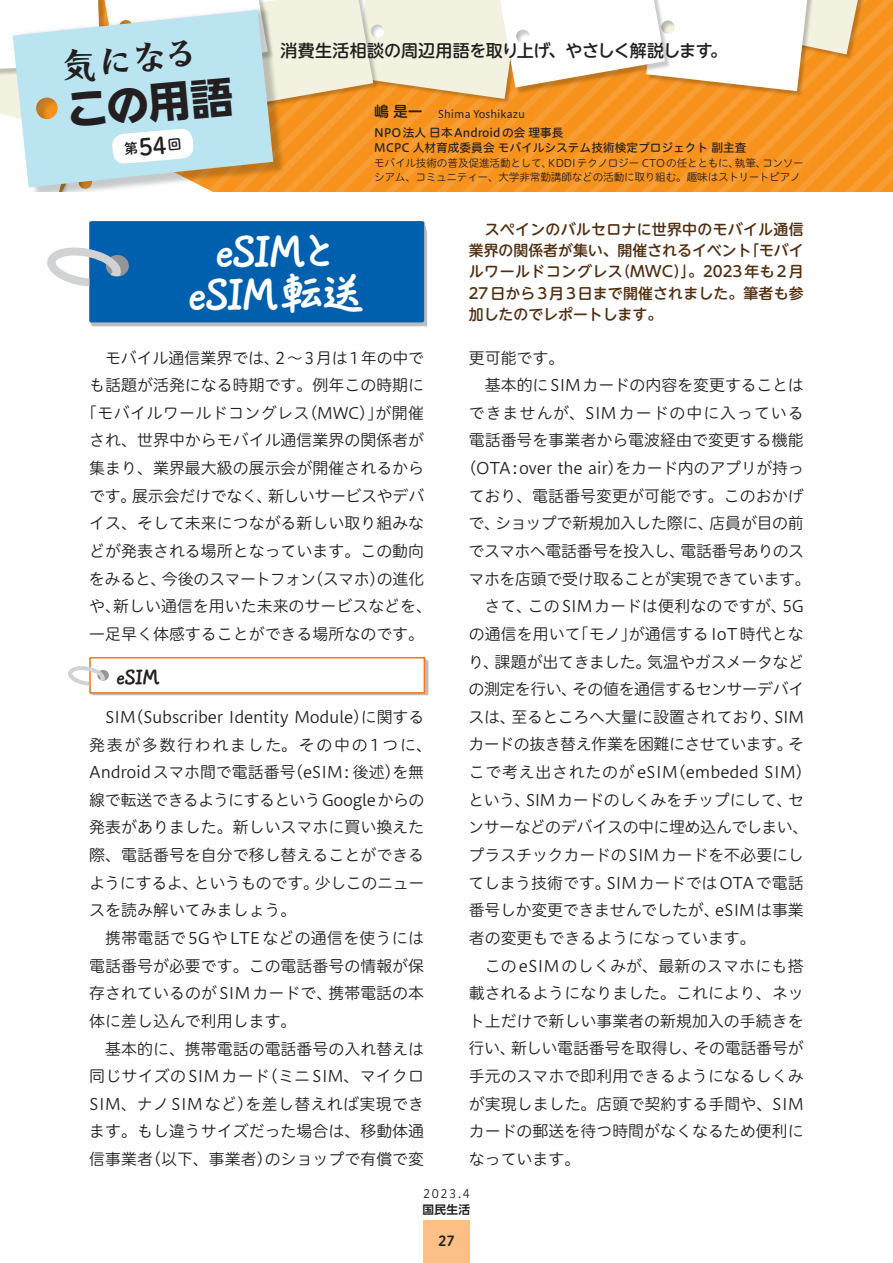
<style>
.page{position:relative;width:893px;height:1263px;background:#fff}
.page>*{position:absolute;margin:0;border:0;box-sizing:border-box;transform-origin:0 0}
.t1{font:42.45px/42.5px "Kafu Marker Std B";letter-spacing:-.015em;color:#fff;text-align:center}
.t2{font:700 42.45px "Wanpaku GN Std";color:#231f20}
.t3{font:700 36.15px "Moaria Std";color:#231f20}
.t4{font:20.25px "Kafu Marker Std B";color:#231f20}
.t5{font:500 16.95px "UD Shin M Go Pro";letter-spacing:-.02em;color:#231f20}
.t6{font:15.9px/27.6px "Hiragino UD Sans R Std W3";color:#231f20;text-align:justify}
.t7{font:15.9px "Hiragino UD Sans R Std W3";letter-spacing:-.03em;color:#231f20}
.t8{font:15.9px "Hiragino UD Sans R Std W3";letter-spacing:-.02em;color:#231f20}
.t9{font:15.9px "Hiragino UD Sans R Std W3";letter-spacing:.025em;color:#231f20}
.t10{font:15.9px "Hiragino UD Sans R Std W3";letter-spacing:-.035em;color:#231f20}
.t11{font:15.9px "Hiragino UD Sans R Std W3";letter-spacing:.06em;color:#231f20}
.t12{font:500 14.85px/21.3px "UD Shin M Go Pro";letter-spacing:.015em;color:#512e10;text-align:justify}
.t13{font:13.8px "Shuei M Go Std B";color:#231f20}
.t14{font:13.8px "Hiragino UD Sans R Std W6";color:#231f20}
.t15{font:11.7px/14.9px "Hiragino UD Sans R Std W5";color:#231f20}
.t16{font:11.7px "Hiragino UD Sans R Std W3";color:#231f20}
.t17{font:700 11.7px "UD Shin Go Pro De";color:#231f20}
.t18{font:10.65px/13.8px "Hiragino UD Sans R Std W3";letter-spacing:-.02em;color:#231f20}
.t19{font:10.65px "Hiragino UD Sans R Std W4";color:#231f20}
.s1{font-family:"UD Shin Go Pro"}
.s2{font-size:23.4px}
.s3{font-family:"Hiragino UD Sans R Std W6";font-size:14.85px}
</style>
<div class="page">
<div style="left:423px;top:1220px;width:47px;height:43px;background:#fcc087"></div>
<svg style="left:68px;top:657px;width:360px;height:38px"></svg>
<svg style="left:47px;top:221px;width:380px;height:105px;background:#2675b7"></svg>
<svg style="left:0;top:0;width:893px;height:191px"></svg>
<h2 class="t3" style="left:64px;top:30px;width:137px;rotate:3deg">気になる</h2>
<h1 class="t2" style="left:64px;top:79px;width:169px;rotate:-5deg">この<span class="s1">用語</span></h1>
<p class="t13" style="left:123px;top:139px;width:59px;rotate:-5deg">第<span class="s2">54</span>回</p>
<p class="t5" style="left:281px;top:37px;width:448px">消費生活相談の周辺用語を取り上げ、やさしく解説します。</p>
<p class="t19" style="left:374px;top:106px;width:152px"><span class="s3">嶋 是一　</span>Shima Yoshikazu</p>
<p class="t15" style="left:374px;top:124px;width:374px">NPO法人 日本Androidの会 理事長<br>MCPC 人材育成委員会 モバイルシステム技術検定プロジェクト 副主査</p>
<p class="t18" style="left:374px;top:155px;width:431px">モバイル技術の普及促進活動として、KDDIテクノロジー CTOの任とともに、執筆、コンソーシアム、コミュニティー、大学非常勤講師などの活動に取り組む。趣味はストリートピアノ</p>
<h1 class="t1" style="left:189px;top:227px;width:176px">eSIMとeSIM転送</h1>
<p class="t6" style="left:105px;top:343px;width:321px">モバイル通信業界では、2～3月は1年の中で</p>
<p class="t6" style="left:89px;top:371px;width:336px">も話題が活発になる時期です。例年この時期に</p>
<p class="t9" style="left:81px;top:401px;width:344px">「モバイルワールドコングレス（MWC）」が開催</p>
<p class="t6" style="left:89px;top:426px;width:336px">され、世界中からモバイル通信業界の関係者が</p>
<p class="t6" style="left:89px;top:453px;width:336px">集まり、業界最大級の展示会が開催されるから</p>
<p class="t6" style="left:89px;top:481px;width:337px">です。展示会だけでなく、新しいサービスやデバ</p>
<p class="t6" style="left:89px;top:509px;width:336px">イス、そして未来につながる新しい取り組みな</p>
<p class="t6" style="left:89px;top:536px;width:336px">どが発表される場所となっています。この動向</p>
<p class="t7" style="left:89px;top:567px;width:337px">をみると、今後のスマートフォン（スマホ）の進化</p>
<p class="t6" style="left:89px;top:592px;width:344px">や、新しい通信を用いた未来のサービスなどを、</p>
<p class="t6" style="left:89px;top:619px;width:336px">一足早く体感することができる場所なのです。</p>
<p class="t4" style="left:117px;top:659px;width:44px">eSIM</p>
<p class="t6" style="left:89px;top:702px;width:344px;text-align:left;text-indent:16px">SIM（Subscriber Identity Module）に関する発表が多数行われました。その中の1つに、<br>Androidスマホ間で電話番号（eSIM: 後述）を無線で転送できるようにするというGoogleからの発表がありました。新しいスマホに買い換えた際、電話番号を自分で移し替えることができるようにするよ、というものです。少しこのニュースを読み解いてみましょう。</p>
<p class="t6" style="left:89px;top:923px;width:336px;text-indent:16px">携帯電話で5GやLTEなどの通信を使うには電話番号が必要です。この電話番号の情報が保存されているのがSIMカードで、携帯電話の本体に差し込んで利用します。</p>
<p class="t6" style="left:89px;top:1034px;width:336px;text-indent:16px">基本的に、携帯電話の電話番号の入れ替えは同じサイズのSIMカード（ミニSIM、マイクロSIM、ナノSIMなど）を差し替えれば実現できます。もし違うサイズだった場合は、移動体通信事業者（以下、事業者）のショップで有償で変</p>
<p class="t12" style="left:469px;top:218px;width:336px;text-indent:16px">スペインのバルセロナに世界中のモバイル通信業界の関係者が集い、開催されるイベント「モバイルワールドコングレス（MWC）」。2023年も2月27日から3月3日まで開催されました。筆者も参加したのでレポートします。</p>
<p class="t6" style="left:469px;top:343px;width:97px">更可能です。</p>
<p class="t6" style="left:485px;top:371px;width:321px">基本的にSIMカードの内容を変更することは</p>
<p class="t11" style="left:469px;top:401px;width:336px">できませんが、SIMカードの中に入っている</p>
<p class="t6" style="left:469px;top:426px;width:336px">電話番号を事業者から電波経由で変更する機能</p>
<p class="t6" style="left:461px;top:453px;width:345px">（OTA:over the air）をカード内のアプリが持っ</p>
<p class="t6" style="left:469px;top:481px;width:336px">ており、電話番号変更が可能です。このおかげ</p>
<p class="t6" style="left:469px;top:509px;width:337px">で、ショップで新規加入した際に、店員が目の前</p>
<p class="t7" style="left:469px;top:539px;width:337px">でスマホへ電話番号を投入し、電話番号ありのス</p>
<p class="t7" style="left:469px;top:567px;width:344px">マホを店頭で受け取ることが実現できています。</p>
<p class="t6" style="left:485px;top:592px;width:321px">さて、このSIMカードは便利なのですが、5G</p>
<p class="t6" style="left:469px;top:619px;width:336px">の通信を用いて「モノ」が通信するIoT時代とな</p>
<p class="t8" style="left:468px;top:650px;width:337px">り、課題が出てきました。気温やガスメータなど</p>
<p class="t7" style="left:469px;top:677px;width:337px">の測定を行い、その値を通信するセンサーデバイ</p>
<p class="t6" style="left:468px;top:702px;width:337px">スは、至るところへ大量に設置されており、SIM</p>
<p class="t10" style="left:468px;top:732px;width:337px">カードの抜き替え作業を困難にさせています。そ</p>
<p class="t6" style="left:469px;top:757px;width:344px">こで考え出されたのが eSIM（embeded SIM）</p>
<p class="t8" style="left:468px;top:788px;width:337px">という、SIMカードのしくみをチップにして、セ</p>
<p class="t7" style="left:468px;top:815px;width:342px">ンサーなどのデバイスの中に埋め込んでしまい、</p>
<p class="t6" style="left:469px;top:840px;width:337px">プラスチックカードのSIMカードを不必要にし</p>
<p class="t6" style="left:469px;top:868px;width:337px">てしまう技術です。SIMカードではOTAで電話</p>
<p class="t6" style="left:469px;top:896px;width:336px">番号しか変更できませんでしたが、eSIMは事業</p>
<p class="t6" style="left:469px;top:923px;width:289px">者の変更もできるようになっています。</p>
<p class="t6" style="left:485px;top:951px;width:320px">このeSIMのしくみが、最新のスマホにも搭</p>
<p class="t6" style="left:469px;top:978px;width:336px">載されるようになりました。これにより、ネッ</p>
<p class="t6" style="left:469px;top:1006px;width:336px">ト上だけで新しい事業者の新規加入の手続きを</p>
<p class="t6" style="left:469px;top:1034px;width:337px">行い、新しい電話番号を取得し、その電話番号が</p>
<p class="t6" style="left:469px;top:1061px;width:336px">手元のスマホで即利用できるようになるしくみ</p>
<p class="t6" style="left:469px;top:1089px;width:336px">が実現しました。店頭で契約する手間や、SIM</p>
<p class="t6" style="left:469px;top:1117px;width:336px">カードの郵送を待つ時間がなくなるため便利に</p>
<p class="t6" style="left:469px;top:1144px;width:113px">なっています。</p>
<p class="t16" style="left:423px;top:1185px;width:48px">2023.4</p>
<p class="t17" style="left:423px;top:1200px;width:49px">国民生活</p>
<p class="t14" style="left:438px;top:1231px;width:18px">27</p>
</div>
